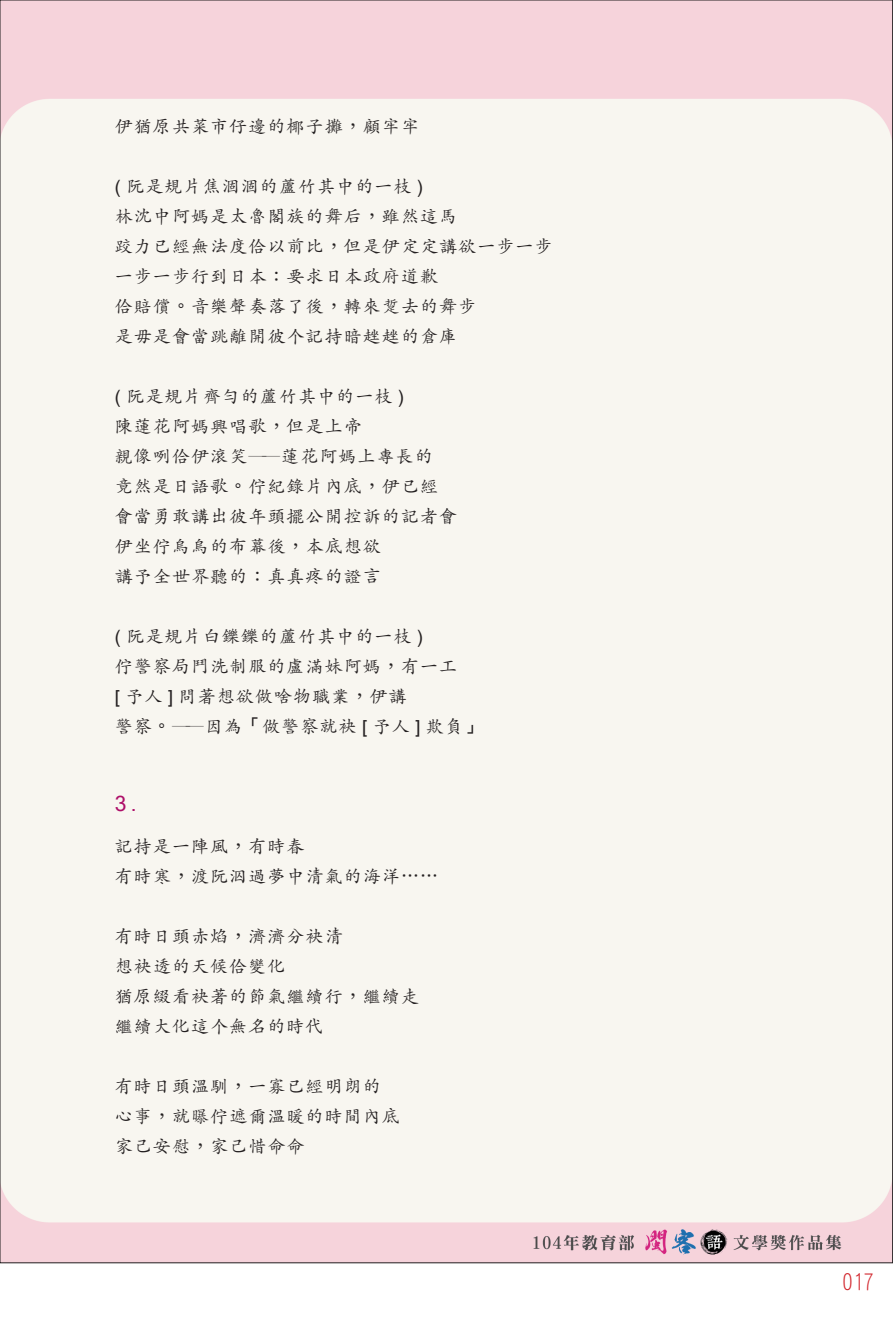
<style>
.page{position:relative;width:893px;height:1327px;background:#fff}
.page>*{position:absolute;margin:0;border:0;box-sizing:border-box;transform-origin:0 0}
.t1{font:21px "DF Li Hei Lt WIN BF";color:#d1232a}
.t2{font:21px "Microsoft Sans Serif";color:#ae0f69}
.t3{font:18px/30px "Adobe Kaiti Std";letter-spacing:.06em;color:#231f20}
.s1{font-family:"DF Li Kai Shu Md WIN BF"}
.s2{font-family:"Microsoft Sans Serif"}
</style>
<div class="page">
<img style="left:2px;top:2px;width:889px;height:1259px">
<p class="t3" style="left:115px;top:111px;width:306px">伊猶原共菜市仔邊的椰子攤<span class="s1">，</span>顧牢牢</p>
<p class="t3" style="left:115px;top:171px;width:439px"><span class="s2">(</span> 阮是規片焦涸涸的蘆竹其中的一枝 <span class="s2">)<br></span>林沈中阿媽是太魯閣族的舞后<span class="s1">，</span>雖然這馬<br>跤力已經無法度佮以前比<span class="s1">，</span>但是伊定定講欲一步一步一步一步行到日本<span class="s1">：</span>要求日本政府道歉<br>佮賠償<span class="s1">。</span>音樂聲奏落了後<span class="s1">，</span>轉來踅去的舞步<br>是毋是會當跳離開彼个記持暗趖趖的倉庫</p>
<p class="t3" style="left:115px;top:381px;width:344px"><span class="s2">(</span> 阮是規片齊勻的蘆竹其中的一枝 <span class="s2">)<br></span>陳蓮花阿媽興唱歌<span class="s1">，</span>但是上帝<br>親像咧佮伊滾笑──蓮花阿媽上專長的<br>竟然是日語歌<span class="s1">。</span>佇紀錄片內底<span class="s1">，</span>伊已經會當勇敢講出彼年頭擺公開控訴的記者會伊坐佇烏烏的布幕後<span class="s1">，</span>本底想欲<br>講予全世界聽的<span class="s1">：</span>真真疼的證言</p>
<p class="t3" style="left:115px;top:621px;width:369px"><span class="s2">(</span> 阮是規片白鑠鑠的蘆竹其中的一枝 <span class="s2">)<br></span>佇警察局鬥洗制服的盧滿妹阿媽<span class="s1">，</span>有一工<br><span class="s2">[</span> 予人 <span class="s2">]</span> 問著想欲做啥物職業<span class="s1">，</span>伊講<br>警察<span class="s1">。</span>──因為<span class="s1">「</span>做警察就袂 <span class="s2">[</span> 予人 <span class="s2">]</span> 欺負<span class="s1">」</span></p>
<p class="t2" style="left:115px;top:791px;width:23px">3.</p>
<p class="t3" style="left:115px;top:831px;width:325px">記持是一陣風<span class="s1">，</span>有時春<br>有時寒<span class="s1">，</span>渡阮泅過夢中清氣的海洋<span class="s1">……</span></p>
<p class="t3" style="left:115px;top:921px;width:306px">有時日頭赤焰<span class="s1">，</span>濟濟分袂清<br>想袂透的天候佮變化<br>猶原綴看袂著的節氣繼續行<span class="s1">，</span>繼續走繼續大化這个無名的時代</p>
<p class="t3" style="left:115px;top:1071px;width:287px">有時日頭溫馴<span class="s1">，</span>一寡已經明朗的心事<span class="s1">，</span>就曝佇遮爾溫暖的時間內底家己安慰<span class="s1">，</span>家己惜命命</p>
<p class="t1" style="left:842px;top:1271px;width:33px">017</p>
</div>
